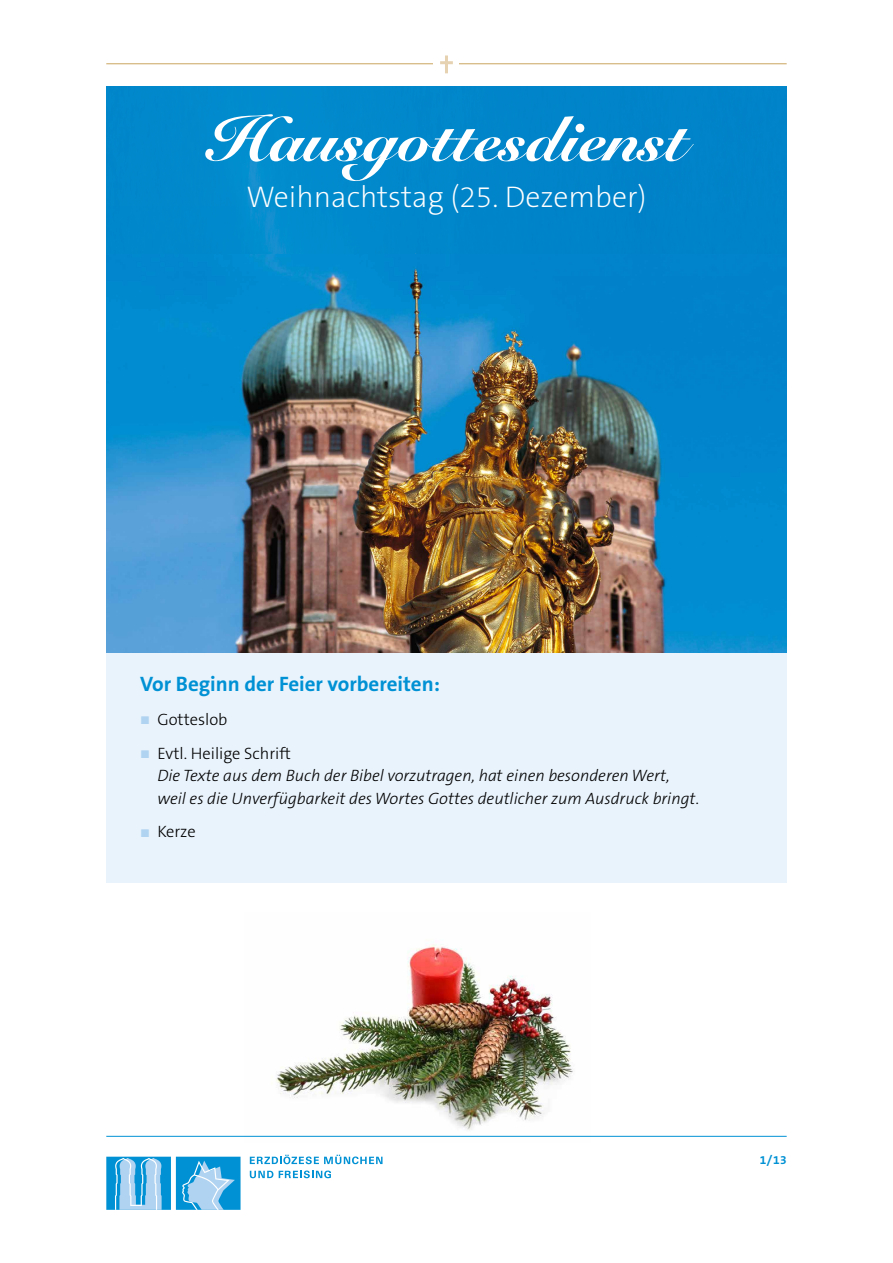
<style>
.page{position:relative;width:893px;height:1263px;background:#fff}
.page>*{position:absolute;margin:0;border:0;box-sizing:border-box;transform-origin:0 0}
.t1{font:900 63px "Snell Roundhand";color:#fff}
.t2{font:200 30px "The Sans B W2";color:#fff}
.t3{font:700 21px "The Sans B W7";color:#0091d4}
.t4{font:italic 300 16.5px/22.5px "The Sans B W3";color:#000}
.t5{font:300 16.5px "The Sans B W3";color:#000}
.t6{font:700 12px "The Sans B W7";color:#0091d4}
.s1{font-family:"Arial";font-weight:400;color:#afd3f1}
.s2{font-family:"Arial";font-weight:400;font-style:normal;color:#afd3f1}
.s3{font-style:normal}
</style>
<div class="page">
<hr style="left:106px;top:63px;width:681px;height:1px;background:#caa55e">
<hr style="left:106px;top:1136px;width:681px;height:1px;background:#0091d4">
<svg style="left:250px;top:1155px;width:132px;height:9px"></svg>
<svg style="left:250px;top:1171px;width:23px;height:7px"></svg>
<svg style="left:279px;top:1170px;width:52px;height:8px"></svg>
<div style="left:106px;top:1157px;width:65px;height:53px;background:#0091d4"></div>
<svg style="left:115px;top:1158px;width:47px;height:52px"></svg>
<div style="left:176px;top:1157px;width:65px;height:53px;background:#0091d4"></div>
<svg style="left:182px;top:1160px;width:53px;height:50px"></svg>
<div style="left:433px;top:47px;width:26px;height:40px;background:#fff"></div>
<svg style="left:440px;top:61px;width:13px;height:3px"></svg>
<hr style="left:445px;top:55px;width:3px;height:18px;background:#e6d2b1">
<img style="left:245px;top:944px;width:346px;height:193px">
<img style="left:106px;top:253px;width:681px;height:400px">
<div style="left:106px;top:86px;width:681px;height:167px;background:#0186ca"></div>
<div style="left:106px;top:653px;width:681px;height:229px;background:#e9f3fc"></div>
<h1 class="t1" style="left:207px;top:102px;width:481px">Hausgottesdienst</h1>
<h2 class="t2" style="left:246px;top:178px;width:402px">Weihnachtstag (25. Dezember)</h2>
<p class="t3" style="left:140px;top:670px;width:301px">Vor Beginn der Feier vorbereiten:</p>
<p class="t5" style="left:140px;top:709px;width:89px"><span class="s1">■</span> Gotteslob</p>
<p class="t4" style="left:157px;top:742px;width:544px;text-indent:-17px"><span class="s2">■</span> <span class="s3">Evtl. Heilige Schrift<br></span>Die Texte aus dem Buch der Bibel vorzutragen, hat einen besonderen Wert, weil es die Unverfügbarkeit des Wortes Gottes deutlicher zum Ausdruck bringt.</p>
<p class="t5" style="left:140px;top:821px;width:57px"><span class="s1">■</span> Kerze</p>
<p class="t6" style="left:760px;top:1152px;width:28px">1/13</p>
</div>
